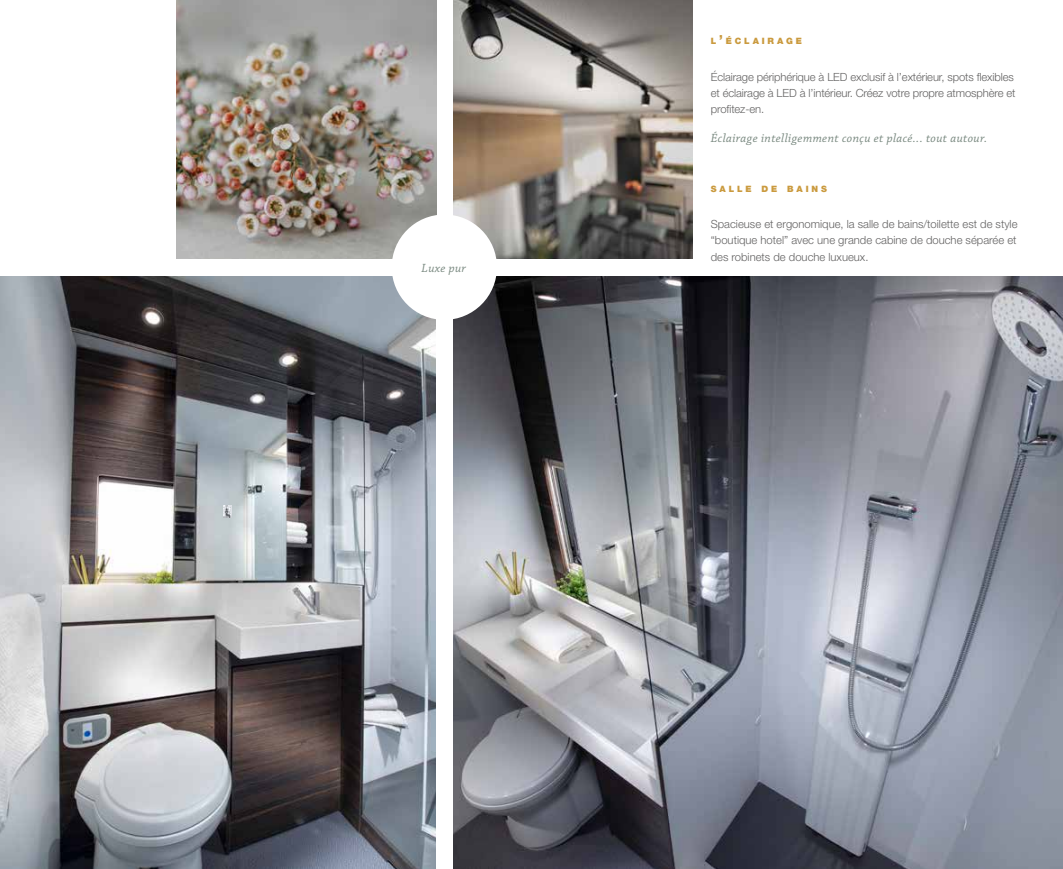
<style>
.page{position:relative;width:1063px;height:869px;background:#fff}
.page>*{position:absolute;margin:0;border:0;box-sizing:border-box;transform-origin:0 0}
.t1{font:italic 12.5px "Chaparral Pro";letter-spacing:.03em;color:#78887f}
.t2{font:300 11.25px/16.2px "Helvetica Neue LT Pro";letter-spacing:-.01em;color:#646363;text-align:justify}
.t3{font:900 8.75px "Helvetica Neue LT Pro";letter-spacing:.33em;color:#ca9a3e}
.s1{font-size:12.5px}
</style>
<div class="page">
<img style="left:176px;top:0;width:261px;height:259px">
<img style="left:454px;top:0;width:238px;height:259px">
<img style="left:0;top:276px;width:436px;height:592px">
<img style="left:454px;top:276px;width:609px;height:592px">
<div style="left:392px;top:214px;width:105px;height:106px;background:#fff;border-radius:50%"></div>
<svg style="left:224px;top:505px;width:7px;height:12px"></svg>
<p class="t1" style="left:422px;top:261px;width:46px">Luxe pur</p>
<p class="t3" style="left:711px;top:36px;width:93px">L<span class="s1">’</span>ÉCLAIRAGE</p>
<p class="t2" style="left:711px;top:68px;width:306px;text-align:left">Éclairage périphérique à LED exclusif à l’extérieur, spots flexibles et éclairage à LED à l’intérieur. Créez votre propre atmosphère et profitez-en.</p>
<p class="t1" style="left:711px;top:131px;width:278px">Éclairage intelligemment conçu et placé... tout autour.</p>
<p class="t3" style="left:711px;top:183px;width:118px">SALLE DE BAINS</p>
<p class="t2" style="left:711px;top:216px;width:308px">Spacieuse et ergonomique, la salle de bains/toilette est de style “boutique hotel” avec une grande cabine de douche séparée et des robinets de douche luxueux.</p>
</div>
